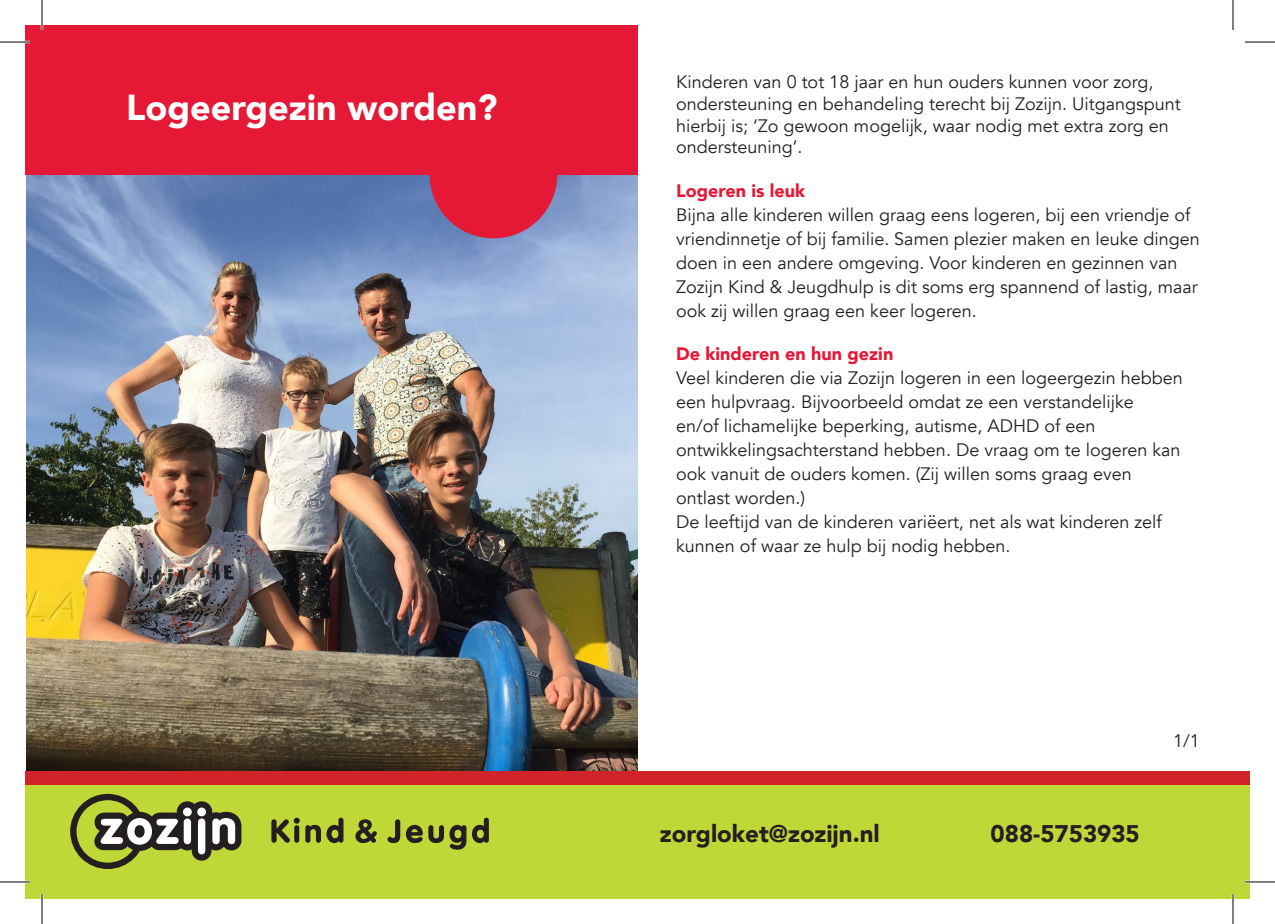
<style>
.page{position:relative;width:1275px;height:924px;background:#fff}
.page>*{position:absolute;margin:0;border:0;box-sizing:border-box;transform-origin:0 0}
.t1{font:900 36px "Avenir";color:#fff}
.t2{font:900 24px "Avenir";color:#231f20}
.t3{font:18px/24px "Avenir";color:#231f20}
.t4{font:900 18px "Avenir";color:#e51836}
</style>
<div class="page">
<div style="left:25px;top:783px;width:1225px;height:115px;background:#c0d738"></div>
<img style="left:26px;top:174px;width:611px;height:597px">
<div style="left:25px;top:771px;width:1225px;height:13px;background:#d1232a"></div>
<div style="left:25px;top:25px;width:612px;height:149px;background:#e51836"></div>
<div style="left:429px;top:110px;width:128px;height:128px;background:#e51836;border-radius:50%"></div>
<svg style="left:271px;top:817px;width:72px;height:25px"></svg>
<svg style="left:355px;top:819px;width:22px;height:23px"></svg>
<svg style="left:387px;top:819px;width:13px;height:23px"></svg>
<svg style="left:406px;top:824px;width:60px;height:25px"></svg>
<svg style="left:472px;top:817px;width:17px;height:25px"></svg>
<svg style="left:70px;top:793px;width:171px;height:75px"></svg>
<hr style="left:0;top:41px;width:30px;height:2px;background:#fff">
<hr style="left:0;top:880px;width:30px;height:2px;background:#fff">
<hr style="left:1245px;top:880px;width:30px;height:2px;background:#fff">
<hr style="left:41px;top:0;width:2px;height:30px;background:#fff">
<hr style="left:41px;top:893px;width:2px;height:30px;background:#fff">
<hr style="left:1231px;top:893px;width:3px;height:30px;background:#fff">
<hr style="left:0;top:42px;width:30px;height:1px;background:#000">
<hr style="left:1245px;top:42px;width:30px;height:1px;background:#000">
<hr style="left:0;top:881px;width:30px;height:1px;background:#000">
<hr style="left:1245px;top:881px;width:30px;height:1px;background:#000">
<hr style="left:42px;top:0;width:1px;height:30px;background:#000">
<hr style="left:42px;top:893px;width:1px;height:30px;background:#000">
<hr style="left:1232px;top:0;width:1px;height:30px;background:#000">
<hr style="left:1232px;top:893px;width:1px;height:30px;background:#000">
<p class="t1" style="left:126px;top:76px;width:373px">Logeergezin worden?</p>
<p class="t3" style="left:676px;top:72px;width:506px;line-height:21.6px">Kinderen van 0 tot 18 jaar en hun ouders kunnen voor zorg, ondersteuning en behandeling terecht bij Zozijn. Uitgangspunt hierbij is; ‘Zo gewoon mogelijk, waar nodig met extra zorg en ondersteuning’.</p>
<p class="t4" style="left:676px;top:175px;width:131px">Logeren is leuk</p>
<p class="t3" style="left:676px;top:202px;width:525px">Bijna alle kinderen willen graag eens logeren, bij een vriendje of vriendinnetje of bij familie. Samen plezier maken en leuke dingen doen in een andere omgeving. Voor kinderen en gezinnen van Zozijn Kind &amp; Jeugdhulp is dit soms erg spannend of lastig, maar ook zij willen graag een keer logeren.</p>
<p class="t4" style="left:676px;top:338px;width:219px">De kinderen en hun gezin</p>
<p class="t3" style="left:676px;top:366px;width:508px">Veel kinderen die via Zozijn logeren in een logeergezin hebben een hulpvraag. Bijvoorbeeld omdat ze een verstandelijke</p>
<p class="t3" style="left:676px;top:414px;width:506px">en/of lichamelijke beperking, autisme, ADHD of een ontwikkelingsachterstand hebben. De vraag om te logeren kan ook vanuit de ouders komen. (Zij willen soms graag even</p>
<p class="t3" style="left:676px;top:486px;width:130px">ontlast worden.)</p>
<p class="t3" style="left:676px;top:510px;width:487px">De leeftijd van de kinderen variëert, net als wat kinderen zelf kunnen of waar ze hulp bij nodig hebben.</p>
<p class="t2" style="left:660px;top:812px;width:221px">zorgloket@zozijn.nl</p>
<p class="t2" style="left:990px;top:812px;width:151px">088-5753935</p>
<p class="t3" style="left:1173px;top:728px;width:28px">1/1</p>
</div>
